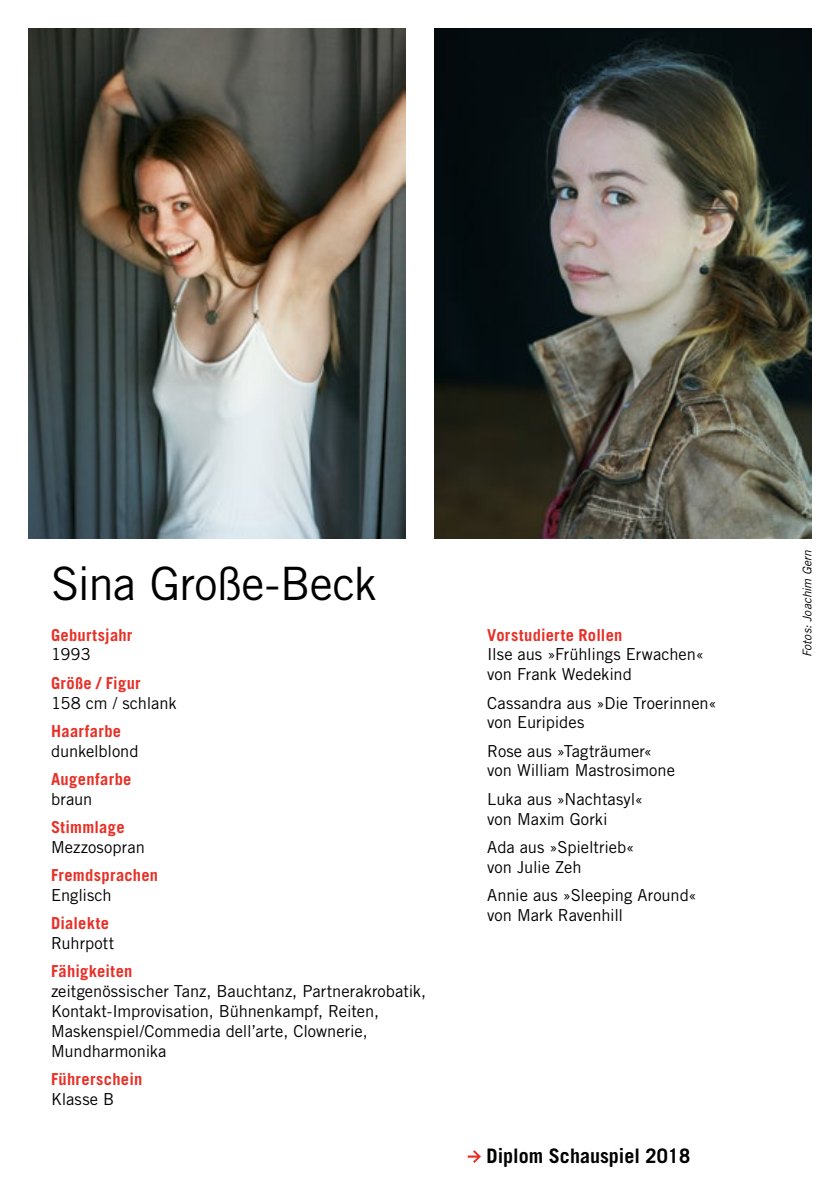
<style>
.page{position:relative;width:840px;height:1191px;background:#fff}
.page>*{position:absolute;margin:0;border:0;box-sizing:border-box;transform-origin:0 0}
.t1{font:46px "Trade Gothic LT Std";letter-spacing:-.02em;color:#000}
.t2{font:700 20px "Trade Gothic LT Std";color:#000}
.t3{font:16.4px/19.8px "Trade Gothic LT Std";letter-spacing:-.005em;color:#000}
.t4{font:700 16.4px "Trade Gothic LT Std";letter-spacing:.015em;color:#e73027}
.t5{font:italic 12px "Trade Gothic LT Std";color:#000}
</style>
<div class="page">
<img style="left:434px;top:28px;width:377px;height:511px">
<img style="left:28px;top:28px;width:377px;height:511px">
<svg style="left:467px;top:1150px;width:13px;height:13px"></svg>
<h1 class="t1" style="left:51px;top:556px;width:327px">Sina Große-Beck</h1>
<p class="t4" style="left:51px;top:624px;width:83px">Geburtsjahr</p>
<p class="t3" style="left:51px;top:644px;width:41px">1993</p>
<p class="t4" style="left:51px;top:673px;width:91px">Größe / Figur</p>
<p class="t3" style="left:51px;top:692px;width:127px">158 cm / schlank</p>
<p class="t4" style="left:51px;top:721px;width:72px">Haarfarbe</p>
<p class="t3" style="left:51px;top:740px;width:89px">dunkelblond</p>
<p class="t4" style="left:51px;top:769px;width:82px">Augenfarbe</p>
<p class="t3" style="left:51px;top:789px;width:43px">braun</p>
<p class="t4" style="left:51px;top:817px;width:75px">Stimmlage</p>
<p class="t3" style="left:51px;top:837px;width:95px">Mezzosopran</p>
<p class="t4" style="left:51px;top:865px;width:109px">Fremdsprachen</p>
<p class="t3" style="left:51px;top:885px;width:62px">Englisch</p>
<p class="t4" style="left:51px;top:913px;width:59px">Dialekte</p>
<p class="t3" style="left:51px;top:933px;width:65px">Ruhrpott</p>
<p class="t4" style="left:51px;top:961px;width:83px">Fähigkeiten</p>
<p class="t3" style="left:51px;top:981px;width:376px">zeitgenössischer Tanz, Bauchtanz, Partnerakrobatik, Kontakt-Improvisation, Bühnenkampf, Reiten, Maskenspiel/Commedia dell’arte, Clownerie, Mundharmonika</p>
<p class="t4" style="left:51px;top:1069px;width:93px">Führerschein</p>
<p class="t3" style="left:51px;top:1088px;width:65px">Klasse B</p>
<p class="t4" style="left:487px;top:624px;width:137px">Vorstudierte Rollen</p>
<p class="t3" style="left:487px;top:644px;width:218px">Ilse aus »Frühlings Erwachen« von Frank Wedekind</p>
<p class="t3" style="left:487px;top:692px;width:231px">Cassandra aus »Die Troerinnen« von Euripides</p>
<p class="t3" style="left:487px;top:740px;width:189px">Rose aus »Tagträumer« von William Mastrosimone</p>
<p class="t3" style="left:487px;top:789px;width:157px">Luka aus »Nachtasyl« von Maxim Gorki</p>
<p class="t3" style="left:487px;top:837px;width:149px">Ada aus »Spieltrieb« von Julie Zeh</p>
<p class="t3" style="left:487px;top:885px;width:211px">Annie aus »Sleeping Around« von Mark Ravenhill</p>
<p class="t2" style="left:486px;top:1143px;width:205px">Diplom Schauspiel 2018</p>
<p class="t5" style="left:799px;top:657px;width:108px;rotate:-90deg">Fotos: Joachim Gern</p>
</div>
